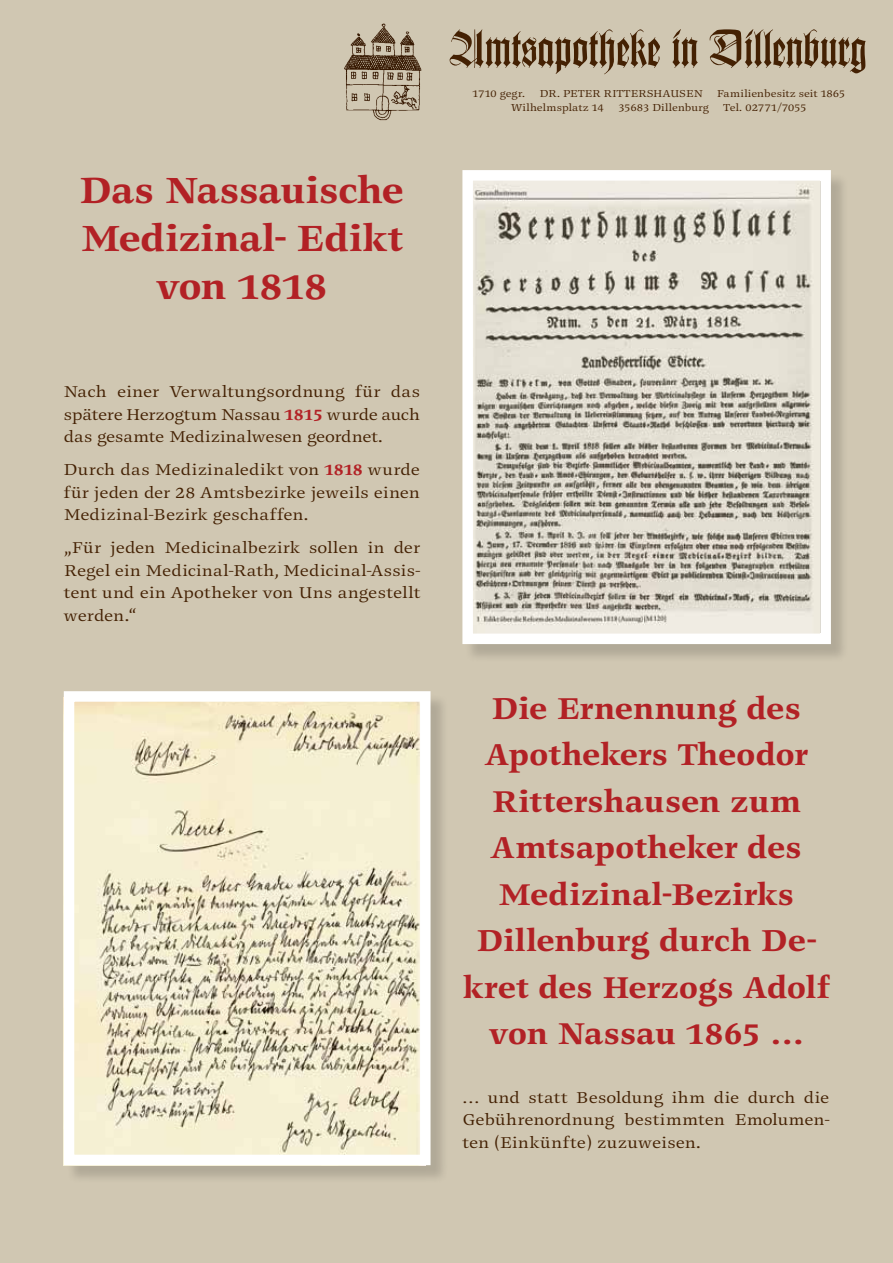
<style>
.page{position:relative;width:893px;height:1263px;background:#d0c7b2}
.page>*{position:absolute;margin:0;border:0;box-sizing:border-box;transform-origin:0 0}
.t1{font:700 43.5px/48px "Complex Serif";letter-spacing:.01em;color:#b22125;text-align:center}
.t2{font:700 36px/46.5px "Complex Serif";letter-spacing:.02em;color:#b22125;text-align:center}
.t3{font:18.75px/22.5px "Complex Serif Normal";letter-spacing:.015em;color:#442103;text-align:justify}
.t4{font:12px/14.4px "Complex Serif Normal";letter-spacing:.005em;color:#442103}
.s1{font-family:"Complex Serif";font-weight:700;color:#b22125}
</style>
<div class="page">
<img style="left:344px;top:23px;width:78px;height:98px">
<svg style="left:450px;top:29px;width:416px;height:45px"></svg>
<div style="left:465px;top:172px;width:385px;height:491px;background:#000;opacity:.15"></div>
<img style="left:473px;top:181px;width:347px;height:452px">
<div style="left:462px;top:170px;width:369px;height:474px;border:10px solid #fff"></div>
<div style="left:66px;top:693px;width:383px;height:491px;background:#000;opacity:.15"></div>
<img style="left:75px;top:702px;width:345px;height:452px">
<div style="left:64px;top:691px;width:367px;height:474px;border:10px solid #fff"></div>
<h1 class="t1" style="left:80px;top:167px;width:325px">Das Nassauische<br>Medizinal- Edikt von 1818</h1>
<p class="t3" style="left:64px;top:380px;width:358px">Nach einer Verwaltungsordnung für das spätere Herzogtum Nassau <span class="s1">1815</span> wurde auch das gesamte Medizinalwesen geordnet.</p>
<p class="t3" style="left:64px;top:458px;width:358px">Durch das Medizinaledikt von <span class="s1">1818</span> wurde für jeden der 28 Amtsbezirke jeweils einen Medizinal-Bezirk geschaffen.</p>
<p class="t3" style="left:64px;top:536px;width:358px">„Für jeden Medicinalbezirk sollen in der Regel ein Medicinal-Rath, Medicinal-Assis&shy;tent und ein Apotheker von Uns angestellt werden.“</p>
<p class="t4" style="left:511px;top:86px;width:336px;text-indent:206px">Familienbesitz seit 1865<br>Wilhelmsplatz 14 35683 Dillenburg Tel. 02771/7055</p>
<p class="t4" style="left:472px;top:86px;width:230px">1710 gegr. Dr. Peter Rittershausen</p>
<h2 class="t2" style="left:463px;top:685px;width:367px">Die Ernennung des<br>Apothekers Theodor<br>Rittershausen zum<br>Amtsapotheker des<br>Medizinal-Bezirks<br>Dillenburg durch De&shy;kret des Herzogs Adolf von Nassau 1865 …</h2>
<p class="t3" style="left:462px;top:1086px;width:368px">… und statt Besoldung ihm die durch die Gebührenordnung bestimmten Emolumen&shy;ten (Einkünfte) zuzuweisen.</p>
</div>
